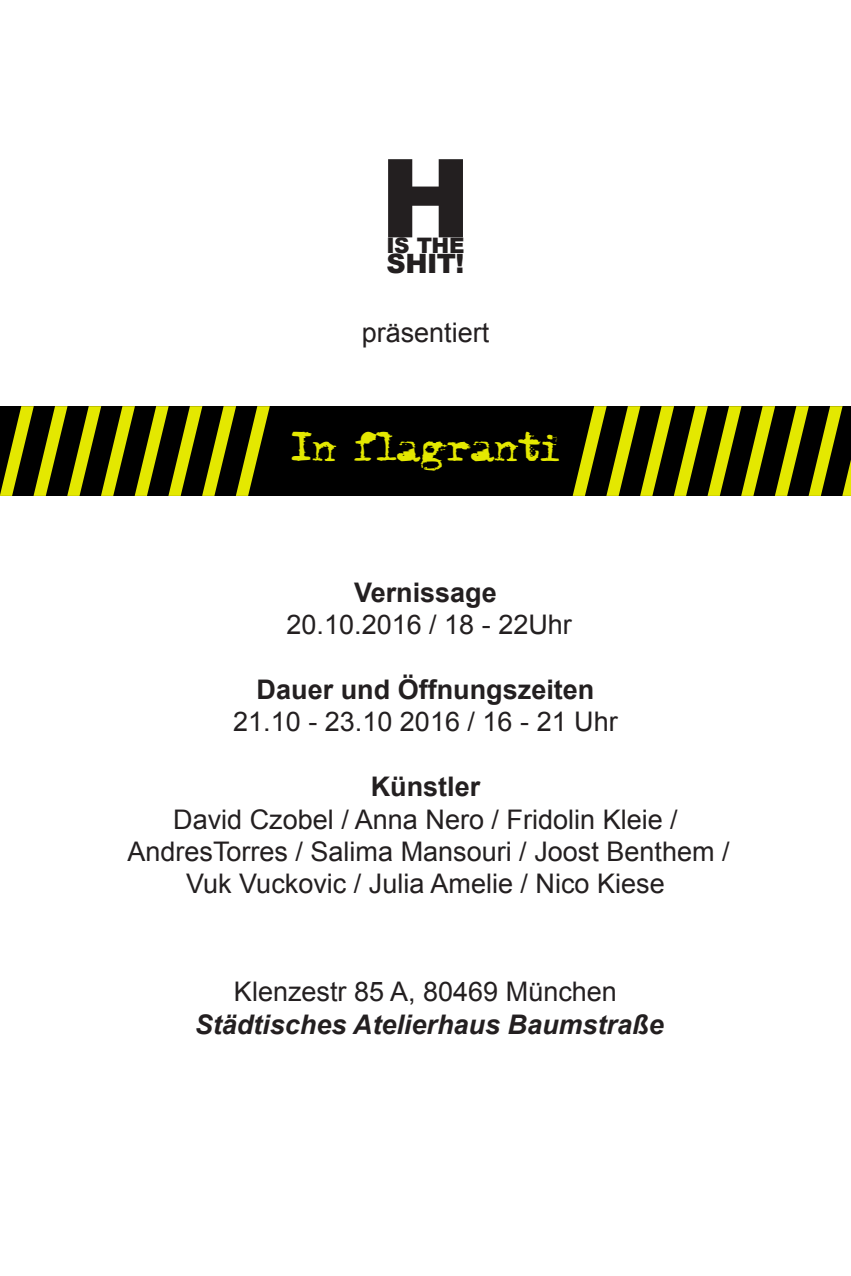
<style>
.page{position:relative;width:851px;height:1276px;background:#fff}
.page>*{position:absolute;margin:0;border:0;box-sizing:border-box;transform-origin:0 0}
.t1{font:700 121.2px "Arial";color:#e4e800}
.t2{font:900 109.2px "Arial";color:#231f20}
.t3{font:39px "mylittletypewriter";color:#e4e800}
.t4{font:27px/32.4px "Arial";color:#231f20;text-align:center}
.t5{font:italic 700 27px/32.4px "Arial";color:#231f20;text-align:center}
.t6{font:700 27px "Arial";color:#231f20}
.t7{font:900 26.7px "Arial";color:#231f20}
.t8{font:900 21.3px "Arial";color:#231f20}
.s1{font-weight:700}
.s2{font-weight:400;font-style:normal}
</style>
<div class="page">
<div style="left:0;top:406px;width:850px;height:89px;background:#000"></div>
<p class="t2" style="left:380px;top:138px;width:92px">H</p>
<p class="t8" style="left:386px;top:234px;width:80px">IS THE</p>
<p class="t7" style="left:386px;top:249px;width:79px">SHIT!</p>
<p class="t4" style="left:361px;top:317px;width:129px">präsentiert</p>
<p class="t1" style="left:0;top:372px;width:271px">////////</p>
<p class="t1" style="left:572px;top:372px;width:271px">////////</p>
<p class="t3" style="left:292px;top:426px;width:268px">In flagranti</p>
<p class="t4" style="left:286px;top:576px;width:287px"><span class="s1">Vernissage<br></span>20.10.2016 / 18 - 22Uhr</p>
<p class="t6" style="left:256px;top:671px;width:339px">Dauer und Öffnungszeiten</p>
<p class="t4" style="left:233px;top:706px;width:386px">21.10 - 23.10 2016 / 16 - 21 Uhr</p>
<p class="t4" style="left:127px;top:770px;width:603px"><span class="s1">Künstler<br></span>David Czobel / Anna Nero / Fridolin Kleie / AndresTorres / Salima Mansouri / Joost Benthem / Vuk Vuckovic / Julia Amelie / Nico Kiese</p>
<p class="t5" style="left:195px;top:976px;width:470px"><span class="s2">Klenzestr 85 A, 80469 München<br></span>Städtisches Atelierhaus Baumstraße</p>
</div>
